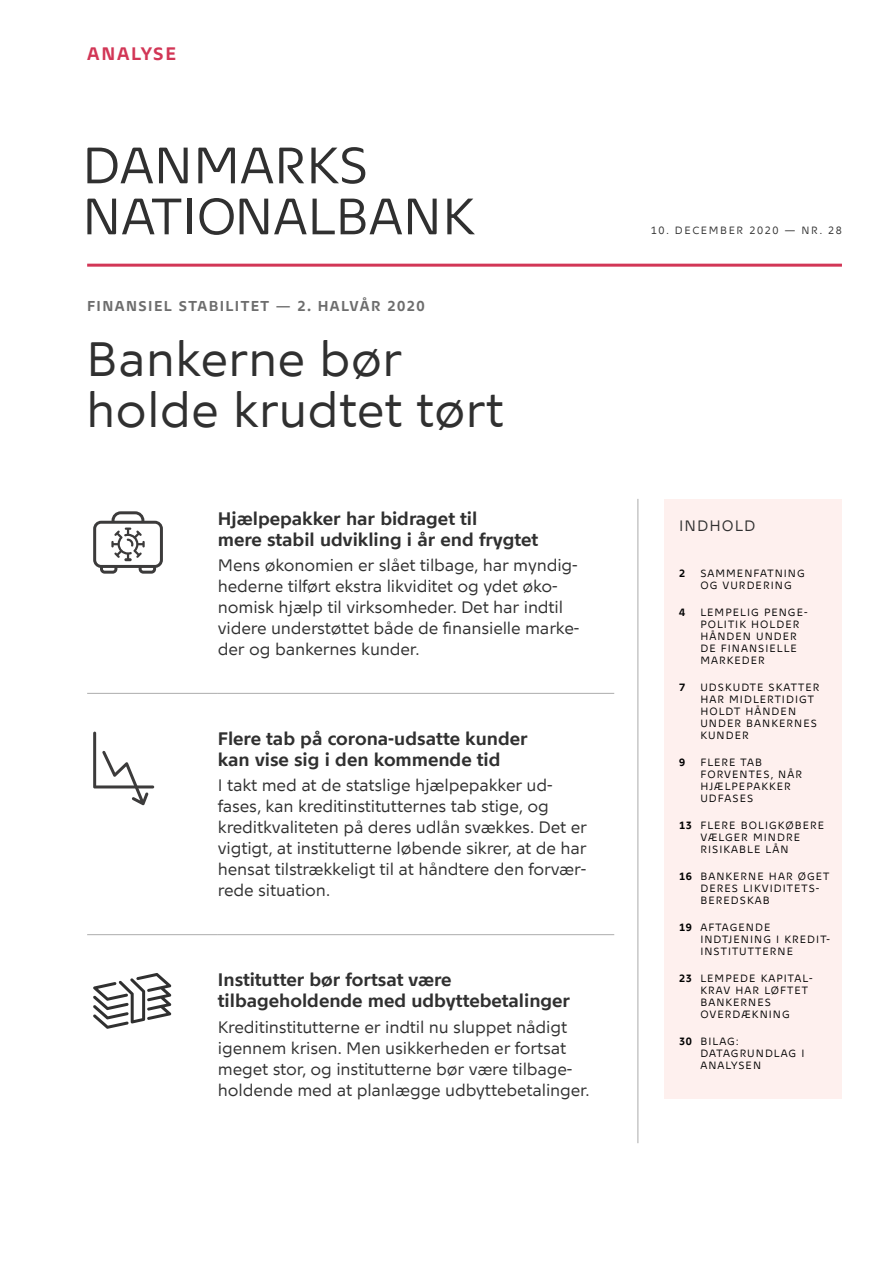
<style>
.page{position:relative;width:893px;height:1263px;background:#fff}
.page>*{position:absolute;margin:0;border:0;box-sizing:border-box;transform-origin:0 0}
.t1{font:51px/51px "Nationalbank";color:#303030}
.H1_overskrift_32_34{font:48px/51px "Nationalbank";color:#303030}
.Ikon-_og_bullit_fed{font:700 18px/21px "Nationalbank";color:#303030}
.t2{font:700 18px "Nationalbank";letter-spacing:.1em;color:#d23656}
.Ikon-_og_bullit_brød{font:16.5px/21px "Nationalbank";letter-spacing:-.01em;color:#303030}
.Indhold_VERSAL_10_pk{font:15px "Nationalbank";letter-spacing:.07em;color:#303030}
.Trompet{font:700 14.25px "Nationalbank";letter-spacing:.1em;color:#6d6d6d}
.Indhold_brød_VERSAL{font:10.5px/12px "Nationalbank";letter-spacing:.1em;color:#000}
.t3{font:10.5px "Nationalbank";letter-spacing:.15em;color:#303030}
.Indhold_brød_VERSAL-2{font:700 10.5px "Nationalbank";color:#000}
.s1{font-weight:700}
</style>
<div class="page">
<hr style="left:87px;top:264px;width:755px;height:3px;background:#d23656">
<hr style="left:87px;top:693px;width:131px;height:1px;background:#acacac">
<hr style="left:218px;top:693px;width:396px;height:1px;background:#acacac">
<hr style="left:87px;top:934px;width:131px;height:1px;background:#acacac">
<hr style="left:218px;top:934px;width:396px;height:1px;background:#acacac">
<svg style="left:93px;top:511px;width:70px;height:63px"></svg>
<svg style="left:93px;top:732px;width:61px;height:73px"></svg>
<svg style="left:93px;top:973px;width:78px;height:56px"></svg>
<hr style="left:638px;top:499px;width:1px;height:644px;background:#acacac">
<div style="left:664px;top:499px;width:178px;height:599px;background:#fef0ee"></div>
<p class="t2" style="left:87px;top:43px;width:91px">ANALYSE</p>
<h1 class="t1" style="left:82px;top:139px;width:394px">DANMARKS<br>NATIONALBANK</h1>
<p class="Trompet" style="left:87px;top:297px;width:339px">FINANSIEL STABILITET — 2. HALVÅR 2020</p>
<p class="H1_overskrift_32_34" style="left:86px;top:333px;width:419px">Bankerne bør holde krudtet tørt</p>
<p class="Ikon-_og_bullit_fed" style="left:218px;top:508px;width:322px">Hjælpepakker har bidraget til<br>mere stabil udvikling i år end frygtet</p>
<p class="Ikon-_og_bullit_brød" style="left:218px;top:555px;width:363px">Mens økonomien er slået tilbage, har myndig&shy;hederne tilført ekstra likviditet og ydet øko&shy;nomisk hjælp til virksomheder. Det har indtil videre understøttet både de finansielle marke&shy;der og bankernes kunder.</p>
<p class="Ikon-_og_bullit_fed" style="left:218px;top:728px;width:311px">Flere tab på corona-udsatte kunder kan vise sig i den kommende tid</p>
<p class="Ikon-_og_bullit_brød" style="left:218px;top:775px;width:371px">I takt med at de statslige hjælpepakker ud&shy;fases, kan kreditinstitutternes tab stige, og kreditkvaliteten på deres udlån svækkes. Det er vigtigt, at institutterne løbende sikrer, at de har hensat tilstrækkeligt til at håndtere den forvær&shy;rede situation.</p>
<p class="Ikon-_og_bullit_fed" style="left:218px;top:969px;width:354px">Institutter bør fortsat være tilbageholdende med udbyttebetalinger</p>
<p class="Ikon-_og_bullit_brød" style="left:218px;top:1016px;width:374px">Kreditinstitutterne er indtil nu sluppet nådigt igennem krisen. Men usikkerheden er fortsat meget stor, og institutterne bør være tilbage&shy;holdende med at planlægge udbyttebetalinger.</p>
<p class="t3" style="left:651px;top:224px;width:193px">10. DECEMBER 2020 — NR. 28</p>
<p class="Indhold_VERSAL_10_pk" style="left:679px;top:517px;width:78px">INDHOLD</p>
<p class="Indhold_brød_VERSAL-2" style="left:679px;top:567px;width:8px">2</p>
<p class="Indhold_brød_VERSAL" style="left:700px;top:568px;width:106px">SAMMENFATNING<br>OG VURDERING</p>
<p class="Indhold_brød_VERSAL-2" style="left:679px;top:606px;width:8px">4</p>
<p class="Indhold_brød_VERSAL" style="left:700px;top:606px;width:109px">LEMPELIG PENGE-<br>POLITIK HOLDER<br>HÅNDEN UNDER<br>DE FINANSIELLE<br>MARKEDER</p>
<p class="Indhold_brød_VERSAL-2" style="left:679px;top:681px;width:8px">7</p>
<p class="Indhold_brød_VERSAL" style="left:700px;top:681px;width:121px">UDSKUDTE SKATTER<br>HAR MIDLERTIDIGT<br>HOLDT HÅNDEN<br>UNDER BANKERNES<br>KUNDER</p>
<p class="Indhold_brød_VERSAL-2" style="left:679px;top:756px;width:8px">9</p>
<p class="Indhold_brød_VERSAL" style="left:700px;top:756px;width:103px">FLERE TAB<br>FORVENTES, NÅR<br>HJÆLPEPAKKER<br>UDFASES</p>
<p class="Indhold_brød_VERSAL" style="left:700px;top:819px;width:125px;text-indent:-21px"><span class="s1">13</span> FLERE BOLIGKØBERE<br>VÆLGER MINDRE<br>RISIKABLE LÅN</p>
<p class="Indhold_brød_VERSAL-2" style="left:679px;top:870px;width:14px">16</p>
<p class="Indhold_brød_VERSAL" style="left:700px;top:870px;width:131px">BANKERNE HAR ØGET<br>DERES LIKVIDITETS-<br>BEREDSKAB</p>
<p class="Indhold_brød_VERSAL" style="left:700px;top:921px;width:131px;text-indent:-21px"><span class="s1">19</span> AFTAGENDE<br>INDTJENING I KREDIT-<br>INSTITUTTERNE</p>
<p class="Indhold_brød_VERSAL" style="left:700px;top:972px;width:113px;text-indent:-21px"><span class="s1">23</span> LEMPEDE KAPITAL-<br>KRAV HAR LØFTET<br>BANKERNES<br>OVERDÆKNING</p>
<p class="Indhold_brød_VERSAL" style="left:700px;top:1035px;width:106px;text-indent:-21px"><span class="s1">30</span> BILAG:<br>DATAGRUNDLAG I<br>ANALYSEN</p>
</div>
